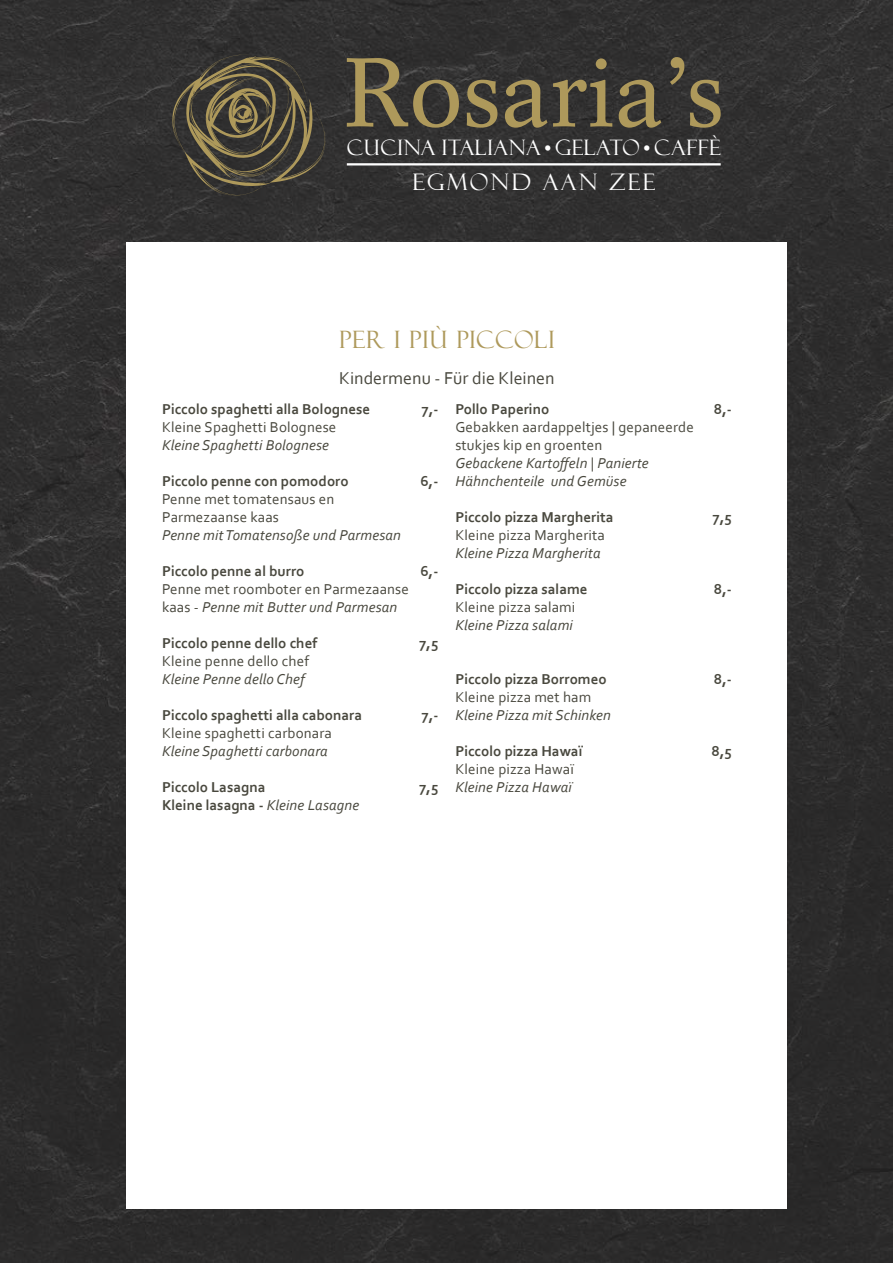
<style>
.page{position:relative;width:893px;height:1263px;background:#333232}
.page>*{position:absolute;margin:0;border:0;box-sizing:border-box;transform-origin:0 0}
.t1{font:24px "Felix Titling";letter-spacing:.025em;color:#ae995b}
.t2{font:22.8px "Felix Titling";letter-spacing:.11em;color:#fff}
.t3{font:21.3px "Felix Titling";letter-spacing:.03em;color:#fff}
.t4{font:18px "Corbel";color:#49483e}
.t5{font:15px/18px "Corbel";letter-spacing:.01em;color:#49483e}
.t6{font:700 15px "Corbel";color:#49483e}
.t7{font:italic 15px/18px "Corbel";letter-spacing:.01em;color:#49483e}
.s1{font-style:italic}
.s2{font-weight:400;font-style:italic}
</style>
<div class="page">
<svg style="left:172px;top:54px;width:154px;height:142px"></svg>
<hr style="left:347px;top:163px;width:374px;height:2px;background:#fff">
<svg style="left:347px;top:58px;width:112px;height:70px"></svg>
<svg style="left:467px;top:80px;width:30px;height:48px"></svg>
<svg style="left:505px;top:80px;width:42px;height:48px"></svg>
<svg style="left:553px;top:58px;width:59px;height:69px"></svg>
<svg style="left:619px;top:80px;width:42px;height:48px"></svg>
<svg style="left:670px;top:57px;width:14px;height:28px"></svg>
<svg style="left:690px;top:80px;width:31px;height:48px"></svg>
<div style="left:126px;top:242px;width:661px;height:967px;background:#fff"></div>
<h3 class="t3" style="left:347px;top:135px;width:375px">CUCINA ITALIANA • GELATO • CAFFÈ</h3>
<h2 class="t2" style="left:412px;top:169px;width:244px">EGMOND AAN ZEE</h2>
<h1 class="t1" style="left:339px;top:325px;width:217px">PER I PIÙ PICCOLI</h1>
<p class="t4" style="left:339px;top:367px;width:217px">Kindermenu - Für die Kleinen</p>
<p class="t6" style="left:455px;top:400px;width:95px">Pollo Paperino</p>
<p class="t6" style="left:714px;top:400px;width:20px">8,-</p>
<p class="t5" style="left:455px;top:418px;width:240px">Gebakken aardappeltjes | gepaneerde stukjes kip en groenten</p>
<p class="t7" style="left:455px;top:454px;width:195px">Gebackene Kartoffeln | Panierte<br>Hähnchenteile und Gemüse</p>
<p class="t6" style="left:455px;top:508px;width:160px">Piccolo pizza Margherita</p>
<p class="t6" style="left:712px;top:508px;width:21px">7,5</p>
<p class="t5" style="left:455px;top:526px;width:151px">Kleine pizza Margherita</p>
<p class="t7" style="left:455px;top:544px;width:147px">Kleine Pizza Margherita</p>
<p class="t6" style="left:455px;top:580px;width:134px">Piccolo pizza salame</p>
<p class="t6" style="left:714px;top:580px;width:20px">8,-</p>
<p class="t5" style="left:455px;top:598px;width:121px">Kleine pizza salami</p>
<p class="t7" style="left:455px;top:616px;width:119px">Kleine Pizza salami</p>
<p class="t6" style="left:162px;top:400px;width:210px">Piccolo spaghetti alla Bolognese</p>
<p class="t6" style="left:421px;top:400px;width:19px">7,-</p>
<p class="t5" style="left:162px;top:418px;width:176px">Kleine Spaghetti Bolognese</p>
<p class="t7" style="left:162px;top:436px;width:168px">Kleine Spaghetti Bolognese</p>
<p class="t6" style="left:162px;top:472px;width:188px">Piccolo penne con pomodoro</p>
<p class="t6" style="left:420px;top:472px;width:20px">6,-</p>
<p class="t5" style="left:162px;top:490px;width:174px">Penne met tomatensaus en<br>Parmezaanse kaas</p>
<p class="t7" style="left:162px;top:526px;width:240px">Penne mit Tomatensoße und Parmesan</p>
<p class="t6" style="left:162px;top:562px;width:144px">Piccolo penne al burro</p>
<p class="t6" style="left:420px;top:562px;width:20px">6,-</p>
<p class="t5" style="left:162px;top:580px;width:248px">Penne met roomboter en Parmezaanse kaas - <span class="s1">Penne mit Butter und Parmesan</span></p>
<p class="t6" style="left:162px;top:634px;width:157px">Piccolo penne dello chef</p>
<p class="t6" style="left:419px;top:634px;width:21px">7,5</p>
<p class="t5" style="left:162px;top:652px;width:149px">Kleine penne dello chef</p>
<p class="t7" style="left:162px;top:670px;width:144px">Kleine Penne dello Chef</p>
<p class="t6" style="left:162px;top:706px;width:202px">Piccolo spaghetti alla cabonara</p>
<p class="t6" style="left:421px;top:706px;width:19px">7,-</p>
<p class="t5" style="left:162px;top:724px;width:171px">Kleine spaghetti carbonara</p>
<p class="t7" style="left:162px;top:742px;width:167px">Kleine Spaghetti carbonara</p>
<p class="t6" style="left:162px;top:778px;width:105px">Piccolo Lasagna</p>
<p class="t6" style="left:419px;top:778px;width:21px">7,5</p>
<p class="t6" style="left:162px;top:796px;width:199px">Kleine lasagna - <span class="s2">Kleine Lasagne</span></p>
<p class="t6" style="left:455px;top:670px;width:153px">Piccolo pizza Borromeo</p>
<p class="t6" style="left:714px;top:670px;width:20px">8,-</p>
<p class="t5" style="left:455px;top:688px;width:137px">Kleine pizza met ham</p>
<p class="t7" style="left:455px;top:706px;width:157px">Kleine Pizza mit Schinken</p>
<p class="t6" style="left:455px;top:742px;width:128px">Piccolo pizza Hawaï</p>
<p class="t6" style="left:711px;top:742px;width:22px">8,5</p>
<p class="t5" style="left:455px;top:760px;width:120px">Kleine pizza Hawaï</p>
<p class="t7" style="left:455px;top:778px;width:118px">Kleine Pizza Hawaï</p>
</div>
